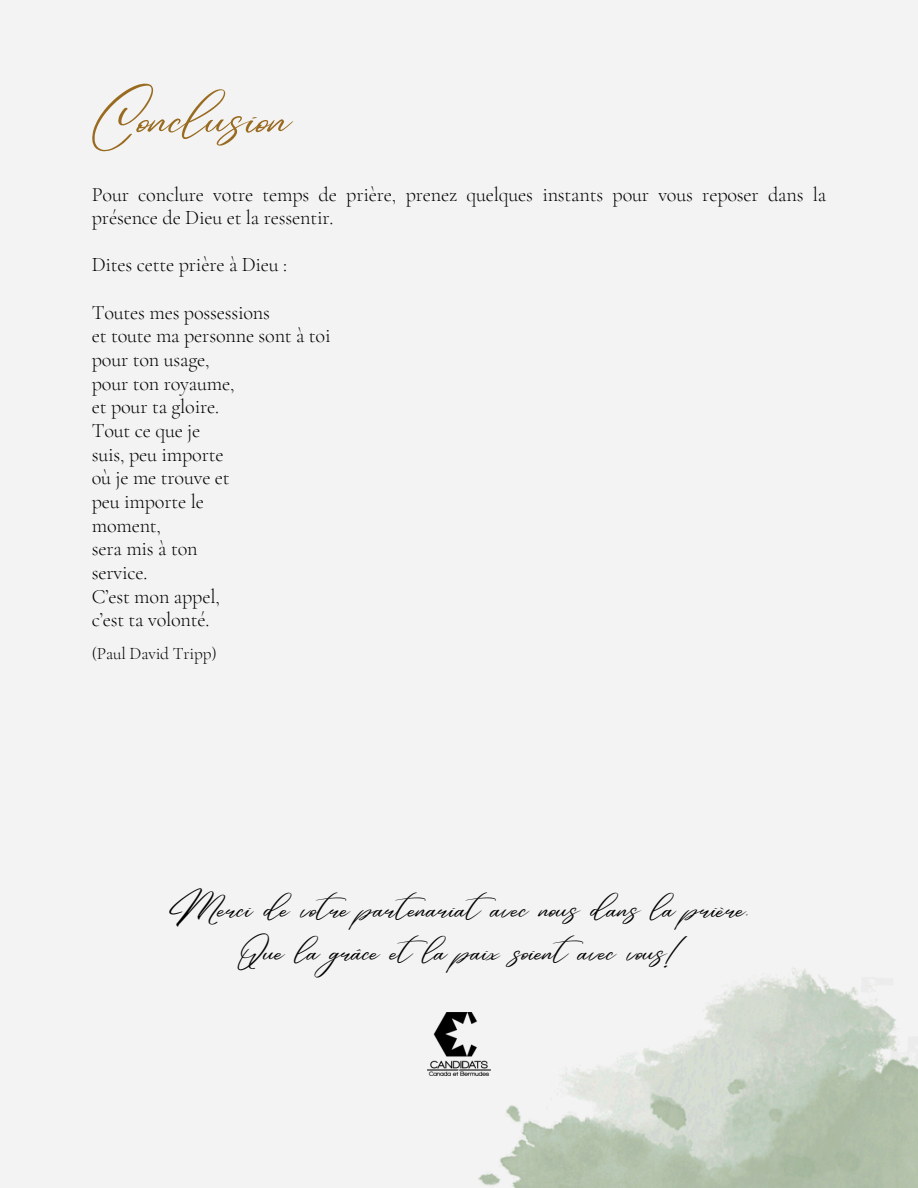
<style>
.page{position:relative;width:918px;height:1188px;background:#f4f3f3}
.page>*{position:absolute;margin:0;border:0;box-sizing:border-box;transform-origin:0 0}
.t1{font:54px "Andasia";color:#996b21}
.t2{font:30px/42.8px "Andasia";color:#000;text-align:center}
.t3{font:300 20.25px/23.7px "Cormorant Garamond";letter-spacing:-.01em;color:#000}
.t4{font:300 17.25px "Cormorant Garamond";letter-spacing:-.01em;color:#000}
</style>
<div class="page">
<img style="left:427px;top:1012px;width:31px;height:63px">
<img style="left:458px;top:968px;width:460px;height:220px">
<h1 class="t1" style="left:92px;top:77px;width:202px">Conclusion</h1>
<h3 class="t3" style="left:92px;top:182px;width:736px">Pour conclure votre temps de prière, prenez quelques instants pour vous reposer dans la présence de Dieu et la ressentir.</h3>
<h3 class="t3" style="left:92px;top:253px;width:197px">Dites cette prière à Dieu :</h3>
<h3 class="t3" style="left:92px;top:300px;width:240px">Toutes mes possessions<br>et toute ma personne sont à toi pour ton usage,<br>pour ton royaume,<br>et pour ta gloire.<br>Tout ce que je<br>suis, peu importe<br>où je me trouve et<br>peu importe le<br>moment,<br>sera mis à ton<br>service.<br>C’est mon appel,<br>c’est ta volonté.</h3>
<p class="t4" style="left:92px;top:643px;width:127px">(Paul David Tripp)</p>
<h2 class="t2" style="left:167px;top:883px;width:583px">Merci de votre partenariatavec nous dans la prière.<br>Que la grâce etla paix soientavec vous!</h2>
</div>
